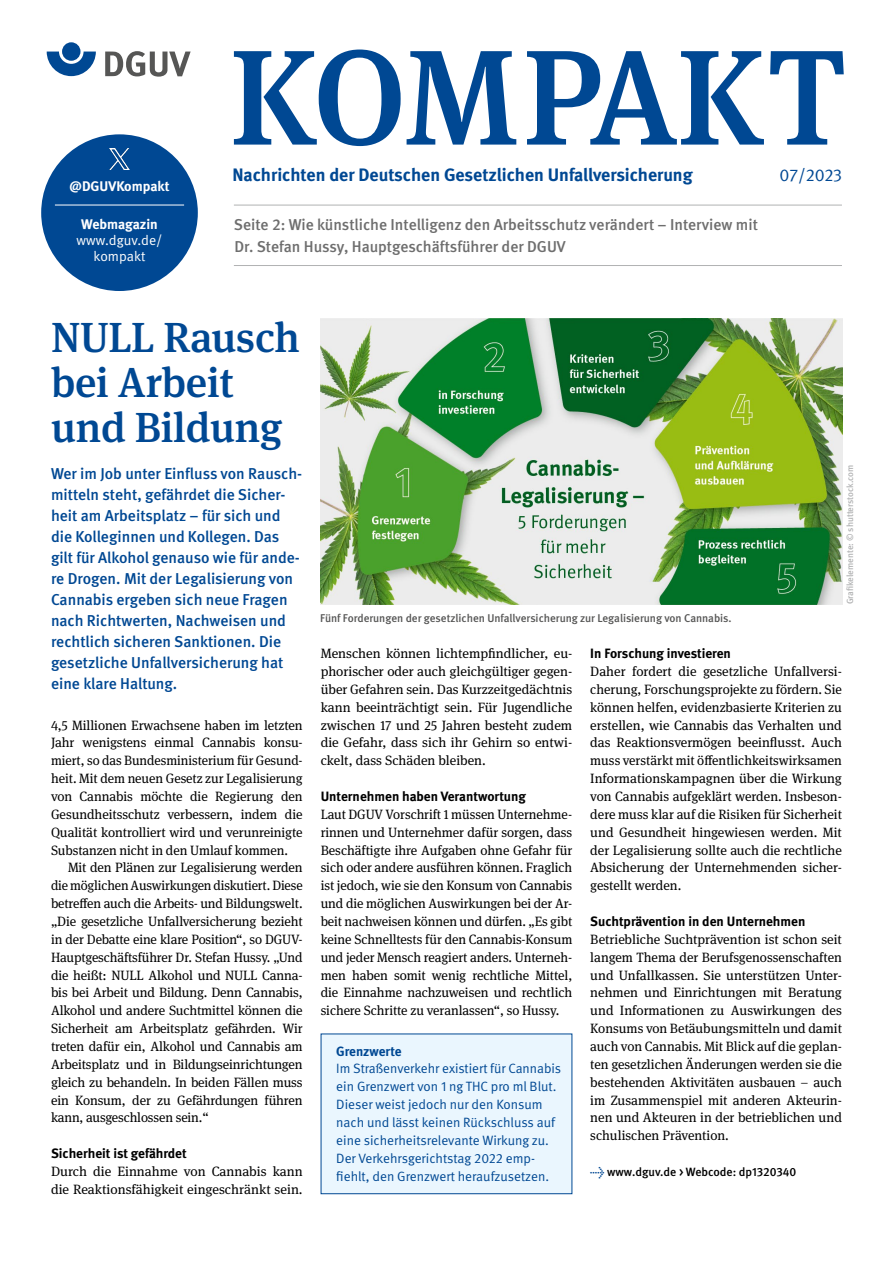
<style>
.page{position:relative;width:893px;height:1263px;background:#fff}
.page>*{position:absolute;margin:0;border:0;box-sizing:border-box;transform-origin:0 0}
.Cover_Kopf_H1_KOMPAKT{font:500 135px "DGUV Meta Serif";letter-spacing:-.015em;color:#004893}
.Headlines_H1{font:500 42px/45px "DGUV Meta Serif";letter-spacing:-.005em;color:#004893}
.Cover_Kopf_P_Subline{font:700 18px "DGUV Meta";color:#004893}
.Cover_Kopf_P_Monat_und_Jahr{font:17.25px "DGUV Meta";letter-spacing:-.015em;color:#004893}
.Copytexte_Intro{font:500 15.75px/21px "DGUV Meta";color:#004893}
.t1{font:500 15.75px/22.5px "DGUV Meta";color:#6e6e6e}
.Cover_Kopf_P_Webmagazin_Kreis{font:13.95px/16.2px "DGUV Meta";color:#fff;text-align:center}
.Cover_Kopf_P_DGUVKompakt_Kreis{font:700 13.95px "DGUV Meta";color:#fff}
.Copytexte_FT{font:13.5px/17.9px "DGUV Meta Serif";color:#000;text-align:justify}
.Copytexte_FT_Einzug{font:13.5px/17.9px "DGUV Meta Serif";letter-spacing:-.01em;color:#000;text-align:justify}
.P_Copy_Infobox{font:13.5px/17.9px "DGUV Meta";color:#004893}
.Interview_I_Frage{font:700 13.5px "DGUV Meta";color:#000}
.P_Head_Infobox{font:700 13.5px "DGUV Meta";color:#004893}
.Copytexte_P_Link{font:500 12px "DGUV Meta";color:#000}
.t2{font:500 11.25px "DGUV Meta";color:#565655}
.t3{font:500 9px "DGUV Meta";color:#b1b2b3}
.s1{font-weight:700}
.s2{color:#004893}
</style>
<div class="page">
<div style="left:41px;top:134px;width:157px;height:157px;background:#004893;border-radius:50%"></div>
<hr style="left:55px;top:205px;width:129px;height:1px;background:#fff">
<hr style="left:234px;top:265px;width:608px;height:1px;background:#b1b2b3">
<hr style="left:234px;top:205px;width:608px;height:1px;background:#b1b2b3">
<img style="left:109px;top:148px;width:20px;height:21px">
<svg style="left:47px;top:52px;width:49px;height:24px"></svg>
<div style="left:62px;top:42px;width:18px;height:19px;background:#004893;border-radius:50%"></div>
<svg style="left:105px;top:51px;width:86px;height:26px"></svg>
<img style="left:320px;top:319px;width:522px;height:286px">
<div style="left:321px;top:1034px;width:251px;height:160px;background:#eaf6fe"></div>
<div style="left:321px;top:1033px;width:251px;height:161px;border:1px solid #004893"></div>
<p class="Cover_Kopf_P_DGUVKompakt_Kreis" style="left:70px;top:178px;width:101px">@DGUVKompakt</p>
<p class="Cover_Kopf_P_Webmagazin_Kreis" style="left:77px;top:217px;width:87px"><span class="s1">Webmagazin </span>www.dguv.de/ kompakt</p>
<h1 class="Cover_Kopf_H1_KOMPAKT" style="left:230px;top:17px;width:618px">KOMPAKT</h1>
<p class="Cover_Kopf_P_Subline" style="left:232px;top:164px;width:462px">Nachrichten der Deutschen Gesetzlichen Unfallversicherung</p>
<p class="Cover_Kopf_P_Monat_und_Jahr" style="left:779px;top:165px;width:64px">07/2023</p>
<p class="t1" style="left:234px;top:214px;width:525px">Seite 2: Wie künstliche Intelligenz den Arbeitsschutz verändert – Interview mit<br>Dr. Stefan Hussy, Hauptgeschäftsführer der DGUV</p>
<h1 class="Headlines_H1" style="left:51px;top:316px;width:250px">NULL Rausch bei Arbeit und Bildung</h1>
<p class="Copytexte_Intro" style="left:51px;top:464px;width:253px">Wer im Job unter Einfluss von Rausch&shy;mitteln steht, gefährdet die Sicher&shy;heit am Arbeitsplatz – für sich und die Kolleginnen und Kollegen. Das gilt für Alkohol genauso wie für ande&shy;re Drogen. Mit der Legalisierung von Cannabis ergeben sich neue Fragen nach Richtwerten, Nachweisen und rechtlich sicheren Sanktionen. Die gesetzliche Unfallversicherung hat eine klare Haltung.</p>
<p class="Copytexte_FT" style="left:51px;top:716px;width:253px">4,5 Millionen Erwachsene haben im letzten Jahr wenigstens einmal Cannabis konsu&shy;miert, so das Bundesministerium für Gesund&shy;heit. Mit dem neuen Gesetz zur Legalisierung von Cannabis möchte die Regierung den Gesundheitsschutz verbessern, indem die Qualität kontrolliert wird und verunreinigte Substanzen nicht in den Umlauf kommen.</p>
<p class="Copytexte_FT_Einzug" style="left:51px;top:859px;width:253px;text-indent:17px">Mit den Plänen zur Legalisierung werden die möglichen Auswirkungen diskutiert. Diese betreffen auch die Arbeits- und Bildungswelt. „Die gesetzliche Unfallversicherung bezieht in der Debatte eine klare Position“, so DGUV-Hauptgeschäftsführer Dr. Stefan Hussy. „Und die heißt: NULL Alkohol und NULL Canna&shy;bis bei Arbeit und Bildung. Denn Cannabis, Alkohol und andere Suchtmittel können die Sicherheit am Arbeitsplatz gefährden. Wir treten dafür ein, Alkohol und Cannabis am Arbeitsplatz und in Bildungseinrichtungen gleich zu behandeln. In beiden Fällen muss ein Konsum, der zu Gefährdungen führen kann, ausgeschlossen sein.“</p>
<p class="Interview_I_Frage" style="left:51px;top:1145px;width:137px">Sicherheit ist gefährdet</p>
<p class="Copytexte_FT" style="left:51px;top:1163px;width:253px">Durch die Einnahme von Cannabis kann die Reaktionsfähigkeit eingeschränkt sein.</p>
<p class="t2" style="left:320px;top:612px;width:413px">Fünf Forderungen der gesetzlichen Unfallversicherung zur Legalisierung von Cannabis.</p>
<p class="t3" style="left:845px;top:604px;width:141px;rotate:-90deg">Grafikelemente: © shutterstock.com</p>
<p class="Copytexte_FT" style="left:321px;top:645px;width:253px">Menschen können lichtempfindlicher, eu&shy;phorischer oder auch gleichgültiger gegen&shy;über Gefahren sein. Das Kurzzeitgedächtnis kann beeinträchtigt sein. Für Jugendliche zwischen 17 und 25 Jahren besteht zudem die Gefahr, dass sich ihr Gehirn so entwi&shy;ckelt, dass Schäden bleiben.</p>
<p class="Interview_I_Frage" style="left:321px;top:788px;width:207px">Unternehmen haben Verantwortung</p>
<p class="Copytexte_FT" style="left:321px;top:805px;width:253px">Laut DGUV Vorschrift 1 müssen Unternehme&shy;rinnen und Unternehmer dafür sorgen, dass Beschäftigte ihre Aufgaben ohne Gefahr für sich oder andere ausführen können. Fraglich ist jedoch, wie sie den Konsum von Cannabis und die möglichen Auswirkungen bei der Ar&shy;beit nachweisen können und dürfen. „Es gibt keine Schnelltests für den Cannabis-Konsum und jeder Mensch reagiert anders. Unterneh&shy;men haben somit wenig rechtliche Mittel, die Einnahme nachzuweisen und rechtlich sichere Schritte zu veranlassen“, so Hussy.</p>
<p class="P_Head_Infobox" style="left:336px;top:1043px;width:67px">Grenzwerte</p>
<p class="P_Copy_Infobox" style="left:336px;top:1060px;width:226px">Im Straßenverkehr existiert für Cannabis ein Grenzwert von 1 ng THC pro ml Blut.<br>Dieser weist jedoch nur den Konsum nach und lässt keinen Rückschluss auf eine sicherheitsrelevante Wirkung zu.<br>Der Verkehrsgerichtstag 2022 emp&shy;fiehlt, den Grenzwert heraufzusetzen.</p>
<p class="Interview_I_Frage" style="left:590px;top:645px;width:142px">In Forschung investieren</p>
<p class="Copytexte_FT" style="left:590px;top:663px;width:253px">Daher fordert die gesetzliche Unfallversi&shy;cherung, Forschungsprojekte zu fördern. Sie können helfen, evidenzbasierte Kriterien zu erstellen, wie Cannabis das Verhalten und das Reaktionsvermögen beeinflusst. Auch muss verstärkt mit öffentlichkeitswirksamen Informationskampagnen über die Wirkung von Cannabis aufgeklärt werden. Insbeson&shy;dere muss klar auf die Risiken für Sicherheit und Gesundheit hingewiesen werden. Mit der Legalisierung sollte auch die rechtliche Absicherung der Unternehmenden sicher&shy;gestellt werden.</p>
<p class="Interview_I_Frage" style="left:590px;top:913px;width:217px">Suchtprävention in den Unternehmen</p>
<p class="Copytexte_FT" style="left:590px;top:930px;width:253px">Betriebliche Suchtprävention ist schon seit langem Thema der Berufsgenossenschaften und Unfallkassen. Sie unterstützen Unter&shy;nehmen und Einrichtungen mit Beratung und Informationen zu Auswirkungen des Konsums von Betäubungsmitteln und damit auch von Cannabis. Mit Blick auf die geplan&shy;ten gesetzlichen Änderungen werden sie die bestehenden Aktivitäten ausbauen – auch im Zusammenspiel mit anderen Akteurin&shy;nen und Akteuren in der betrieblichen und schulischen Prävention.</p>
<p class="Copytexte_P_Link" style="left:590px;top:1165px;width:207px"><span class="s2">→</span> www.dguv.de &gt; Webcode: dp1320340</p>
</div>
